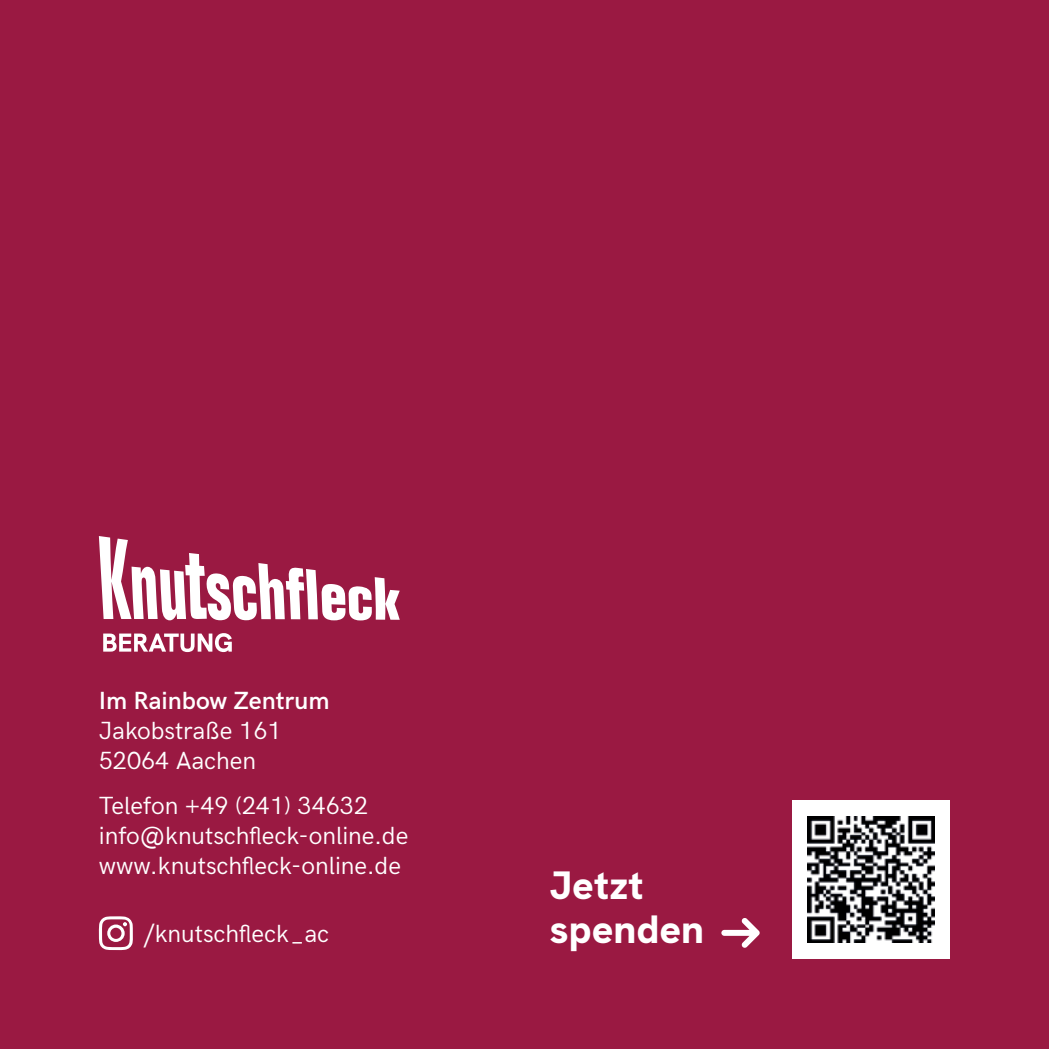
<style>
.page{position:relative;width:1049px;height:1049px;background:#9a1942}
.page>*{position:absolute;margin:0;border:0;box-sizing:border-box;transform-origin:0 0}
.Überschrift_2{font:800 40px "HK Grotesk";color:#fff}
.t1{font:25px "HK Grotesk";color:#fff}
.t2{font:600 25px "HK Grotesk";color:#fff}
</style>
<div class="page">
<svg style="left:99px;top:916px;width:34px;height:34px"></svg>
<svg style="left:99px;top:536px;width:301px;height:84px"></svg>
<svg style="left:103px;top:633px;width:129px;height:19px"></svg>
<div style="left:792px;top:800px;width:158px;height:158px;background:#fff"></div>
<img style="left:808px;top:816px;width:126px;height:126px">
<svg style="left:721px;top:918px;width:39px;height:30px"></svg>
<p class="t2" style="left:99px;top:682px;width:232px">Im Rainbow Zentrum</p>
<p class="t1" style="left:99px;top:712px;width:184px">Jakobstraße 161</p>
<p class="t1" style="left:99px;top:742px;width:159px">52064 Aachen</p>
<p class="t1" style="left:99px;top:787px;width:271px">Telefon +49 (241) 34632</p>
<p class="t1" style="left:99px;top:817px;width:311px">info@knutschfleck-online.de</p>
<p class="t1" style="left:99px;top:847px;width:304px">www.knutschfleck-online.de</p>
<p class="t1" style="left:144px;top:914px;width:187px">/knutschfleck_ac</p>
<p class="Überschrift_2" style="left:550px;top:859px;width:95px">Jetzt</p>
<p class="Überschrift_2" style="left:550px;top:902px;width:156px">spenden</p>
</div>
